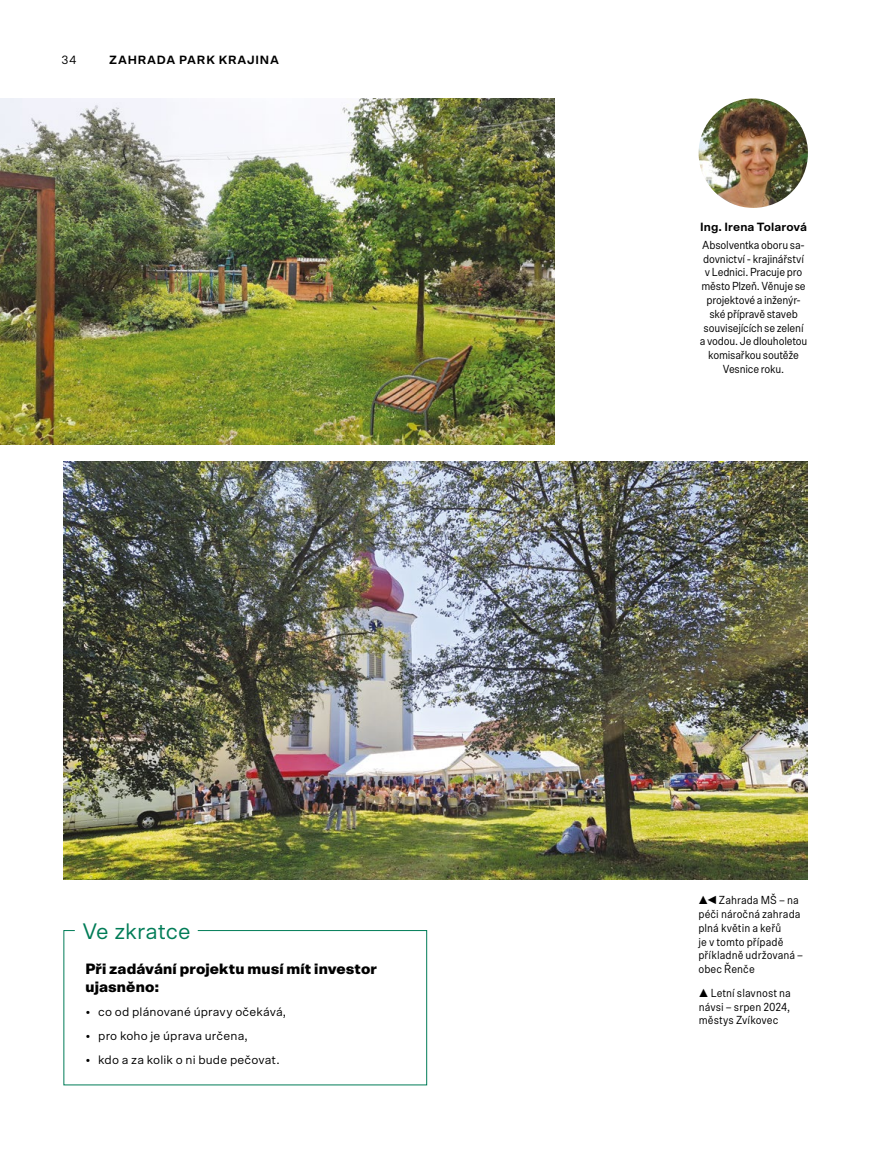
<style>
.page{position:relative;width:893px;height:1149px;background:#fff}
.page>*{position:absolute;margin:0;border:0;box-sizing:border-box;transform-origin:0 0}
.t1{font:22.5px "Scto Grotesk A";color:#007c57}
.t2{font:900 15px/18px "Scto Grotesk A";letter-spacing:.01em;color:#000}
.t3{font:12.3px "Scto Grotesk A";letter-spacing:.01em;color:#000}
.t4{font:700 12px "Scto Grotesk A";letter-spacing:.065em;color:#000}
.t5{font:700 12px "Scto Grotesk A";letter-spacing:.01em;color:#000}
.t6{font:12px "Scto Grotesk A";color:#000}
.t7{font:11.7px/13.8px "Scto Grotesk B";letter-spacing:-.015em;color:#000;text-align:center}
.t8{font:11.7px/13.8px "Scto Grotesk B";letter-spacing:.005em;color:#000}
</style>
<div class="page">
<img style="left:699px;top:98px;width:109px;height:110px;border-radius:55px">
<img style="left:64px;top:462px;width:744px;height:417px">
<img style="left:0;top:98px;width:554px;height:346px">
<div style="left:63px;top:929px;width:364px;height:155px;border:1px solid #007c57"></div>
<div style="left:75px;top:918px;width:123px;height:26px;background:#fff;border-radius:13px"></div>
<p class="t6" style="left:62px;top:53px;width:17px">34</p>
<p class="t4" style="left:109px;top:52px;width:171px">ZAHRADA PARK KRAJINA</p>
<h1 class="t1" style="left:82px;top:917px;width:110px">Ve zkratce</h1>
<p class="t2" style="left:85px;top:959px;width:293px">Při zadávání projektu musí mít investor ujasněno:</p>
<p class="t3" style="left:85px;top:1004px;width:202px">• co od plánované úpravy očekává,</p>
<p class="t3" style="left:85px;top:1028px;width:164px">• pro koho je úprava určena,</p>
<p class="t3" style="left:85px;top:1052px;width:196px">• kdo a za kolik o ni bude pečovat.</p>
<p class="t5" style="left:700px;top:219px;width:108px">Ing. Irena Tolarová</p>
<p class="t7" style="left:700px;top:237px;width:109px">Absolventka oboru sa&shy;dovnictví - krajinářství v Lednici. Pracuje pro město Plzeň. Věnuje se projektové a inženýr&shy;ské přípravě staveb souvisejících se zelení a vodou. Je dlouholetou komisařkou soutěže<br>Vesnice roku.</p>
<p class="t8" style="left:698px;top:892px;width:106px">▲◀ Zahrada MŠ – na péči náročná zahrada plná květin a keřů<br>je v tomto případě příkladně udržovaná – obec Řenče</p>
<p class="t7" style="left:699px;top:985px;width:94px;text-align:justify">▲ Letní slavnost na návsi – srpen 2024, městys Zvíkovec</p>
</div>
